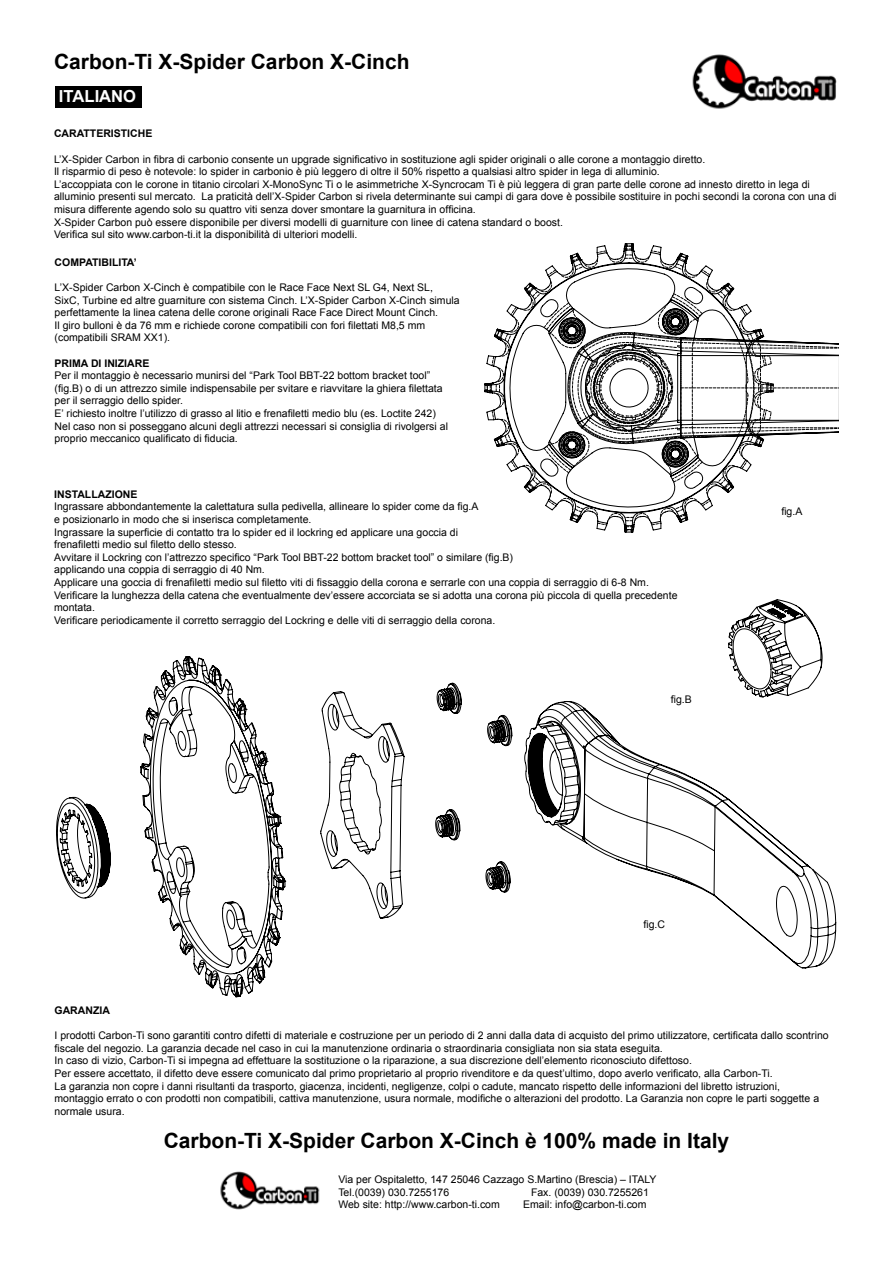
<style>
.page{position:relative;width:893px;height:1263px;background:#fff}
.page>*{position:absolute;margin:0;border:0;box-sizing:border-box;transform-origin:0 0}
.t1{font:700 21px "Arial";color:#000}
.t2{font:700 16.65px "Arial";color:#fff}
.t3{font:13.5px "Century Gothic";color:#000}
.t4{font:13.35px "Century Gothic";color:#000}
.t5{font:11.25px "Century Gothic";color:#000}
.t6{font:10.5px/12.6px "Arial";color:#000}
.t7{font:700 10.5px "Arial";color:#000}
</style>
<div class="page">
<hr style="left:19px;top:522px;width:1px;height:550px;background:#c0c0c0">
<hr style="left:19px;top:522px;width:874px;height:1px;background:#c0c0c0">
<hr style="left:892px;top:522px;width:1px;height:550px;background:#c0c0c0">
<hr style="left:19px;top:1185px;width:874px;height:1px;background:#c0c0c0">
<svg style="left:56px;top:656px;width:780px;height:341px"></svg>
<hr style="left:452px;top:236px;width:1px;height:347px;background:#c0c0c0">
<hr style="left:452px;top:236px;width:387px;height:1px;background:#c0c0c0">
<hr style="left:892px;top:236px;width:1px;height:347px;background:#c0c0c0">
<hr style="left:452px;top:667px;width:387px;height:1px;background:#c0c0c0">
<svg style="left:484px;top:243px;width:355px;height:289px"></svg>
<div style="left:55px;top:86px;width:87px;height:22px;background:#000"></div>
<img style="left:692px;top:54px;width:145px;height:55px">
<img style="left:214px;top:1171px;width:115px;height:39px">
<hr style="left:721px;top:583px;width:1px;height:143px;background:#c0c0c0">
<hr style="left:721px;top:583px;width:118px;height:1px;background:#c0c0c0">
<hr style="left:868px;top:583px;width:1px;height:143px;background:#c0c0c0">
<hr style="left:721px;top:1262px;width:118px;height:1px;background:#c0c0c0">
<svg style="left:728px;top:599px;width:95px;height:99px"></svg>
<h1 class="t1" style="left:54px;top:48px;width:357px">Carbon-Ti X-Spider Carbon X-Cinch</h1>
<h2 class="t2" style="left:59px;top:85px;width:79px">ITALIANO</h2>
<p class="t5" style="left:387px;top:60px;width:8px">8</p>
<p class="t7" style="left:54px;top:127px;width:100px">CARATTERISTICHE</p>
<p class="t6" style="left:54px;top:153px;width:784px">L’X-Spider Carbon in fibra di carbonio consente un upgrade significativo in sostituzione agli spider originali o alle corone a montaggio diretto.<br>Il risparmio di peso è notevole: lo spider in carbonio è più leggero di oltre il 50% rispetto a qualsiasi altro spider in lega di alluminio.<br>L’accoppiata con le corone in titanio circolari X-MonoSync Ti o le asimmetriche X-Syncrocam Ti è più leggera di gran parte delle corone ad innesto diretto in lega di alluminio presenti sul mercato. La praticità dell’X-Spider Carbon si rivela determinante sui campi di gara dove è possibile sostituire in pochi secondi la corona con una di misura differente agendo solo su quattro viti senza dover smontare la guarnitura in officina.<br>X-Spider Carbon può essere disponibile per diversi modelli di guarniture con linee di catena standard o boost.<br>Verifica sul sito www.carbon-ti.it la disponibilità di ulteriori modelli.</p>
<p class="t5" style="left:323px;top:206px;width:8px">E</p>
<p class="t7" style="left:55px;top:255px;width:84px">COMPATIBILITA’</p>
<p class="t6" style="left:55px;top:281px;width:406px">L’X-Spider Carbon X-Cinch è compatibile con le Race Face Next SL G4, Next SL, SixC, Turbine ed altre guarniture con sistema Cinch. L’X-Spider Carbon X-Cinch simula perfettamente la linea catena delle corone originali Race Face Direct Mount Cinch.<br>Il giro bulloni è da 76 mm e richiede corone compatibili con fori filettati M8,5 mm (compatibili SRAM XX1).</p>
<p class="t7" style="left:55px;top:356px;width:96px">PRIMA DI INIZIARE</p>
<p class="t6" style="left:55px;top:369px;width:395px">Per il montaggio è necessario munirsi del “Park Tool BBT-22 bottom bracket tool” (fig.B) o di un attrezzo simile indispensabile per svitare e riavvitare la ghiera filettata per il serraggio dello spider.<br>E’ richiesto inoltre l’utilizzo di grasso al litio e frenafiletti medio blu (es. Loctite 242)<br>Nel caso non si posseggano alcuni degli attrezzi necessari si consiglia di rivolgersi al proprio meccanico qualificato di fiducia.</p>
<p class="t5" style="left:322px;top:312px;width:10px">D</p>
<p class="t5" style="left:321px;top:418px;width:11px">C</p>
<p class="t7" style="left:54px;top:487px;width:85px">INSTALLAZIONE</p>
<p class="t6" style="left:54px;top:500px;width:625px">Ingrassare abbondantemente la calettatura sulla pedivella, allineare lo spider come da fig.A<br>e posizionarlo in modo che si inserisca completamente.<br>Ingrassare la superficie di contatto tra lo spider ed il lockring ed applicare una goccia di<br>frenafiletti medio sul filetto dello stesso.<br>Avvitare il Lockring con l’attrezzo specifico “Park Tool BBT-22 bottom bracket tool” o similare (fig.B)<br>applicando una coppia di serraggio di 40 Nm.<br>Applicare una goccia di frenafiletti medio sul filetto viti di fissaggio della corona e serrarle con una coppia di serraggio di 6-8 Nm.<br>Verificare la lunghezza della catena che eventualmente dev’essere accorciata se si adotta una corona più piccola di quella precedente montata.<br>Verificare periodicamente il corretto serraggio del Lockring e delle viti di serraggio della corona.</p>
<p class="t5" style="left:323px;top:525px;width:8px">B</p>
<p class="t3" style="left:163px;top:540px;width:9px">6</p>
<p class="t5" style="left:322px;top:619px;width:10px">A</p>
<p class="t6" style="left:671px;top:693px;width:23px">fig.B</p>
<p class="t6" style="left:643px;top:918px;width:23px">fig.C</p>
<p class="t6" style="left:781px;top:505px;width:23px">fig.A</p>
<p class="t7" style="left:55px;top:1003px;width:57px">GARANZIA</p>
<p class="t6" style="left:55px;top:1029px;width:776px">I prodotti Carbon-Ti sono garantiti contro difetti di materiale e costruzione per un periodo di 2 anni dalla data di acquisto del primo utilizzatore, certificata dallo scontrino fiscale del negozio. La garanzia decade nel caso in cui la manutenzione ordinaria o straordinaria consigliata non sia stata eseguita.<br>In caso di vizio, Carbon-Ti si impegna ad effettuare la sostituzione o la riparazione, a sua discrezione dell’elemento riconosciuto difettoso.<br>Per essere accettato, il difetto deve essere comunicato dal primo proprietario al proprio rivenditore e da quest’ultimo, dopo averlo verificato, alla Carbon-Ti.<br>La garanzia non copre i danni risultanti da trasporto, giacenza, incidenti, negligenze, colpi o cadute, mancato rispetto delle informazioni del libretto istruzioni, montaggio errato o con prodotti non compatibili, cattiva manutenzione, usura normale, modifiche o alterazioni del prodotto. La Garanzia non copre le parti soggette a normale usura.</p>
<h1 class="t1" style="left:164px;top:1126px;width:567px">Carbon-Ti X-Spider Carbon X-Cinch è 100% made in Italy</h1>
<p class="t6" style="left:338px;top:1173px;width:320px">Via per Ospitaletto, 147 25046 Cazzago S.Martino (Brescia) – ITALY<br>Tel.(0039) 030.7255176</p>
<p class="t6" style="left:531px;top:1186px;width:119px">Fax. (0039) 030.7255261</p>
<p class="t4" style="left:387px;top:1189px;width:9px">5</p>
<p class="t4" style="left:641px;top:1189px;width:9px">3</p>
<p class="t6" style="left:338px;top:1198px;width:163px">Web site: http://www.carbon-ti.com</p>
<p class="t6" style="left:523px;top:1198px;width:125px">Email: info@carbon-ti.com</p>
</div>
